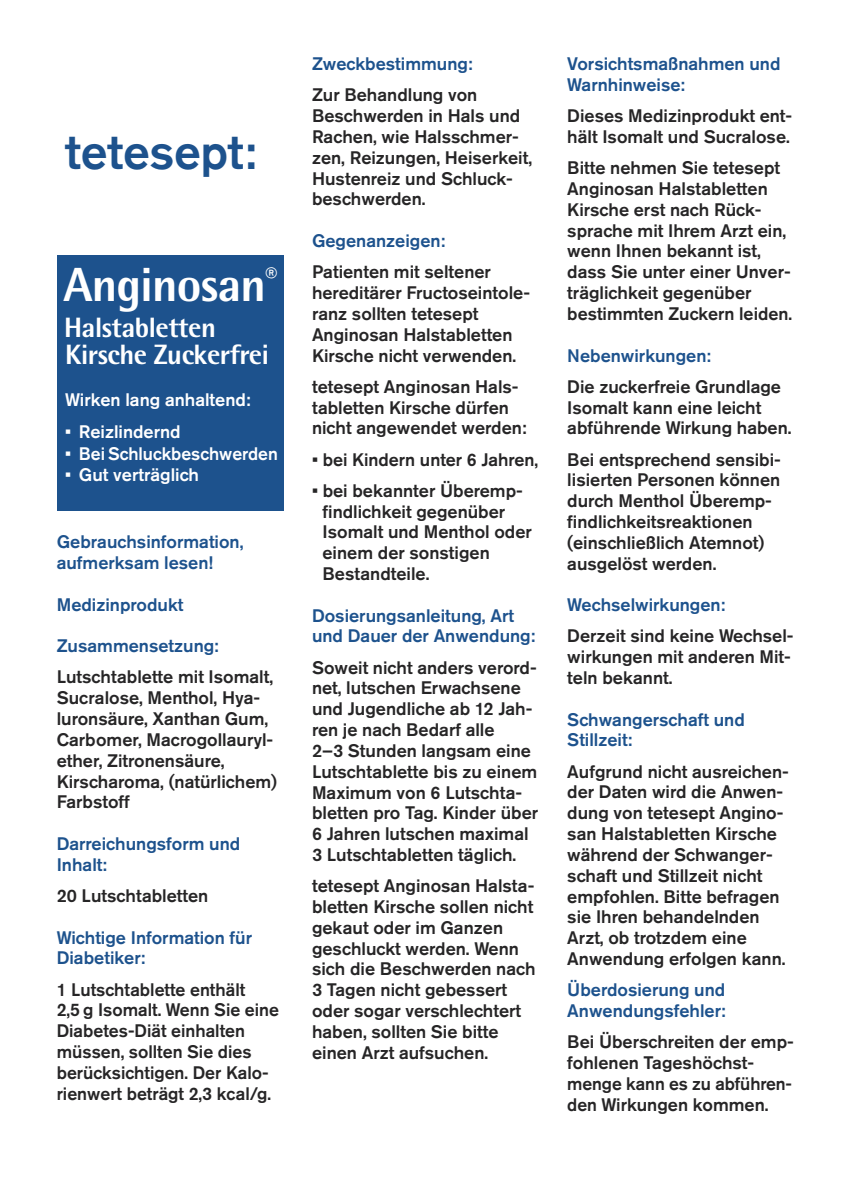
<style>
.page{position:relative;width:851px;height:1191px;background:#fff}
.page>*{position:absolute;margin:0;border:0;box-sizing:border-box;transform-origin:0 0}
.t1{font:800 48px "Rotis Semi Sans";letter-spacing:-.015em;color:#fff}
.t2{font:42px "Tetelogo";color:#1d528d}
.t3{font:800 28px/27px "Rotis Semi Sans";letter-spacing:-.015em;color:#fff}
.t4{font:500 18px/20.8px "Akzidenz Grotesk Pro";color:#262526}
.t5{font:500 18px/20.8px "Akzidenz Grotesk Pro";color:#1d528d}
.t6{font:500 18px "Akzidenz Grotesk Pro";color:#fff}
</style>
<div class="page">
<div style="left:57px;top:255px;width:226px;height:255px;background:#1d528d"></div>
<h2 class="t2" style="left:65px;top:137px;width:191px">TETESEPT:</h2>
<h1 class="t1" style="left:63px;top:267px;width:215px">Anginosan<sup>®</sup></h1>
<h3 class="t3" style="left:64px;top:316px;width:206px">Halstabletten<br>Kirsche Zuckerfrei</h3>
<p class="t6" style="left:65px;top:390px;width:187px">Wirken lang anhaltend:</p>
<p class="t6" style="left:65px;top:422px;width:117px">• Reizlindernd</p>
<p class="t6" style="left:65px;top:443px;width:214px">• Bei Schluckbeschwerden</p>
<p class="t6" style="left:65px;top:465px;width:135px">• Gut verträglich</p>
<p class="t5" style="left:57px;top:531px;width:188px">Gebrauchsinformation, aufmerksam lesen!</p>
<p class="t5" style="left:57px;top:594px;width:128px">Medizinprodukt</p>
<p class="t5" style="left:57px;top:635px;width:163px">Zusammensetzung:</p>
<p class="t4" style="left:57px;top:666px;width:222px">Lutschtablette mit Isomalt,<br>Sucralose, Menthol, Hya&shy;luronsäure, Xanthan Gum,<br>Carbomer, Macrogollauryl&shy;ether, Zitronensäure,<br>Kirscharoma, (natürlichem)<br>Farbstoff</p>
<p class="t5" style="left:57px;top:833px;width:185px">Darreichungsform und<br>Inhalt:</p>
<p class="t4" style="left:57px;top:885px;width:153px">20 Lutschtabletten</p>
<p class="t5" style="left:57px;top:926px;width:197px">Wichtige Information für<br>Diabetiker:</p>
<p class="t4" style="left:57px;top:978px;width:224px">1 Lutschtablette enthält<br>2,5 g Isomalt. Wenn Sie eine<br>Diabetes-Diät einhalten müssen, sollten Sie dies berücksichtigen. Der Kalo&shy;rienwert beträgt 2,3 kcal/g.</p>
<p class="t5" style="left:312px;top:53px;width:162px">Zweckbestimmung:</p>
<p class="t4" style="left:312px;top:84px;width:221px">Zur Behandlung von<br>Beschwerden in Hals und<br>Rachen, wie Halsschmer&shy;zen, Reizungen, Heiserkeit,<br>Hustenreiz und Schluck&shy;beschwerden.</p>
<p class="t5" style="left:312px;top:230px;width:135px">Gegenanzeigen:</p>
<p class="t4" style="left:312px;top:261px;width:219px">Patienten mit seltener hereditärer Fructoseintole&shy;ranz sollten tetesept<br>Anginosan Halstabletten<br>Kirsche nicht verwenden.</p>
<p class="t4" style="left:312px;top:376px;width:216px">tetesept Anginosan Hals&shy;tabletten Kirsche dürfen nicht angewendet werden:</p>
<p class="t4" style="left:312px;top:448px;width:228px">• bei Kindern unter 6 Jahren,</p>
<p class="t4" style="left:322px;top:480px;width:211px;text-indent:-10px">• bei bekannter Überemp&shy;findlichkeit gegenüber<br>Isomalt und Menthol oder einem der sonstigen<br>Bestandteile.</p>
<p class="t5" style="left:312px;top:604px;width:225px">Dosierungsanleitung, Art und Dauer der Anwendung:</p>
<p class="t4" style="left:312px;top:656px;width:227px">Soweit nicht anders verord&shy;net, lutschen Erwachsene und Jugendliche ab 12 Jah&shy;ren je nach Bedarf alle<br>2–3 Stunden langsam eine<br>Lutschtablette bis zu einem<br>Maximum von 6 Lutschta&shy;bletten pro Tag. Kinder über<br>6 Jahren lutschen maximal<br>3 Lutschtabletten täglich.</p>
<p class="t4" style="left:312px;top:875px;width:225px">tetesept Anginosan Halsta&shy;bletten Kirsche sollen nicht gekaut oder im Ganzen geschluckt werden. Wenn sich die Beschwerden nach<br>3 Tagen nicht gebessert oder sogar verschlechtert haben, sollten Sie bitte einen Arzt aufsuchen.</p>
<p class="t5" style="left:567px;top:53px;width:215px">Vorsichtsmaßnahmen und<br>Warnhinweise:</p>
<p class="t4" style="left:567px;top:105px;width:226px">Dieses Medizinprodukt ent&shy;hält Isomalt und Sucralose.</p>
<p class="t4" style="left:567px;top:157px;width:226px">Bitte nehmen Sie tetesept<br>Anginosan Halstabletten<br>Kirsche erst nach Rück&shy;sprache mit Ihrem Arzt ein, wenn Ihnen bekannt ist, dass Sie unter einer Unver&shy;träglichkeit gegenüber bestimmten Zuckern leiden.</p>
<p class="t5" style="left:567px;top:344px;width:145px">Nebenwirkungen:</p>
<p class="t4" style="left:567px;top:376px;width:226px">Die zuckerfreie Grundlage<br>Isomalt kann eine leicht abführende Wirkung haben.</p>
<p class="t4" style="left:567px;top:448px;width:215px">Bei entsprechend sensibi&shy;lisierten Personen können durch Menthol Überemp&shy;findlichkeitsreaktionen (einschließlich Atemnot) ausgelöst werden.</p>
<p class="t5" style="left:567px;top:594px;width:159px">Wechselwirkungen:</p>
<p class="t4" style="left:567px;top:625px;width:228px">Derzeit sind keine Wechsel&shy;wirkungen mit anderen Mit&shy;teln bekannt.</p>
<p class="t5" style="left:567px;top:708px;width:179px">Schwangerschaft und<br>Stillzeit:</p>
<p class="t4" style="left:567px;top:760px;width:223px">Aufgrund nicht ausreichen&shy;der Daten wird die Anwen&shy;dung von tetesept Angino&shy;san Halstabletten Kirsche während der Schwanger&shy;schaft und Stillzeit nicht empfohlen. Bitte befragen sie Ihren behandelnden<br>Arzt, ob trotzdem eine<br>Anwendung erfolgen kann.</p>
<p class="t5" style="left:567px;top:979px;width:160px">Überdosierung und<br>Anwendungsfehler:</p>
<p class="t4" style="left:567px;top:1031px;width:228px">Bei Überschreiten der emp&shy;fohlenen Tageshöchst&shy;menge kann es zu abfüh ren - den Wirkungen kommen.</p>
</div>
